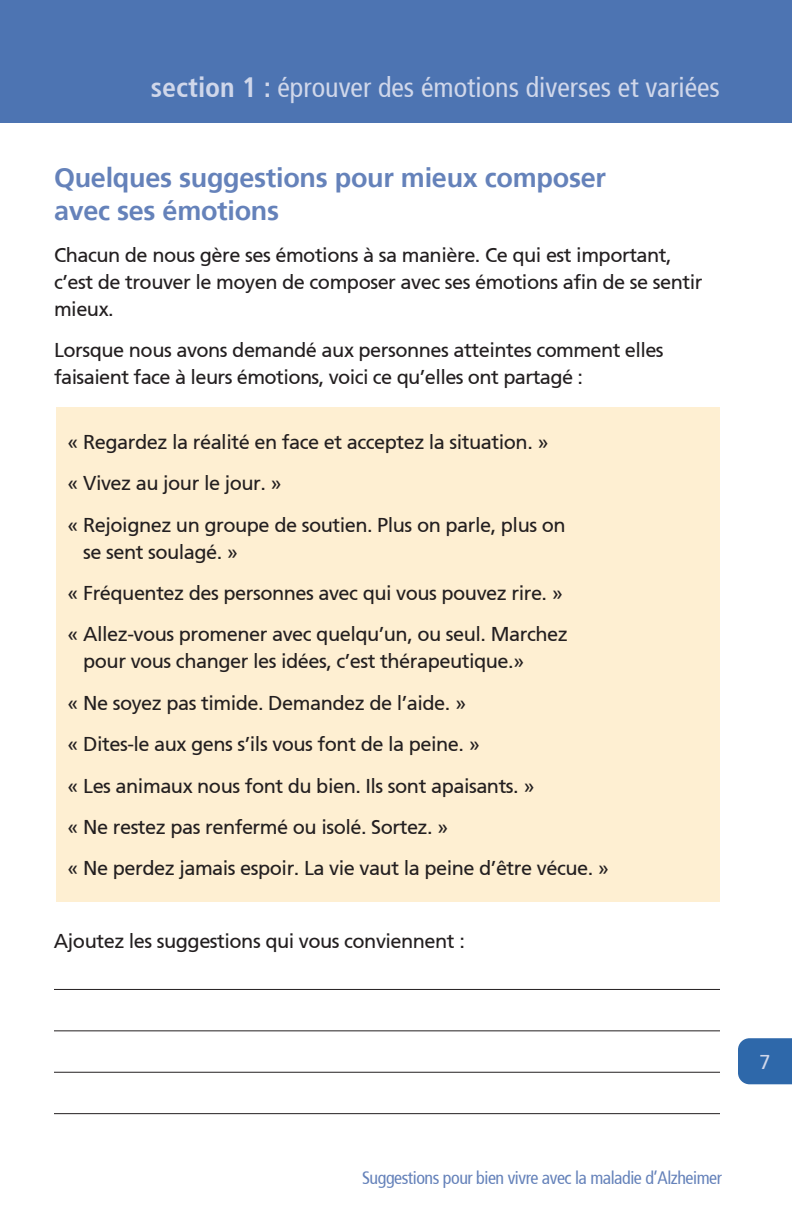
<style>
.page{position:relative;width:792px;height:1224px;background:#fff}
.page>*{position:absolute;margin:0;border:0;box-sizing:border-box;transform-origin:0 0}
.t1{font:condensed 28px "Frutiger 57";color:#d0d7ea}
.Subhead{font:700 27px/33px "Frutiger 65";letter-spacing:-.01em;color:#6582ba}
.body_text{font:20px/27px "Frutiger 55 Roman";letter-spacing:-.025em;color:#231f20}
.t2{font:20px "Frutiger 55 Roman";color:#d0d7ea}
.t3{font:condensed 18px "Frutiger 57";letter-spacing:-.025em;color:#6582ba}
.s1{font-family:"Frutiger 67";font-weight:700}
</style>
<div class="page">
<div style="left:0;top:0;width:792px;height:122px;background:#4d74b2"></div>
<div style="left:738px;top:1038px;width:54px;height:46px;background:#2e68aa"></div>
<hr style="left:54px;top:989px;width:666px;height:1px;background:#231f20">
<hr style="left:54px;top:1030px;width:666px;height:1px;background:#231f20">
<hr style="left:54px;top:1072px;width:666px;height:1px;background:#231f20">
<hr style="left:54px;top:1113px;width:666px;height:1px;background:#231f20">
<div style="left:56px;top:408px;width:664px;height:494px;background:#feefd2"></div>
<h1 class="t1" style="left:151px;top:71px;width:571px"><span class="s1">section 1 :</span> éprouver des émotions diverses et variées</h1>
<p class="Subhead" style="left:54px;top:162px;width:553px">Quelques suggestions pour mieux composer avec ses émotions</p>
<p class="body_text" style="left:54px;top:241px;width:650px">Chacun de nous gère ses émotions à sa manière. Ce qui est important, c’est de trouver le moyen de composer avec ses émotions afin de se sentir mieux.</p>
<p class="body_text" style="left:54px;top:337px;width:611px">Lorsque nous avons demandé aux personnes atteintes comment elles faisaient face à leurs émotions, voici ce qu’elles ont partagé :</p>
<p class="body_text" style="left:68px;top:428px;width:483px">« Regardez la réalité en face et acceptez la situation. »</p>
<p class="body_text" style="left:68px;top:470px;width:216px">« Vivez au jour le jour. »</p>
<p class="body_text" style="left:83px;top:511px;width:484px;text-indent:-16px">« Rejoignez un groupe de soutien. Plus on parle, plus on se sent soulagé. »</p>
<p class="body_text" style="left:68px;top:580px;width:497px">« Fréquentez des personnes avec qui vous pouvez rire. »</p>
<p class="body_text" style="left:83px;top:621px;width:486px;text-indent:-16px">« Allez-vous promener avec quelqu’un, ou seul. Marchez pour vous changer les idées, c’est thérapeutique.»</p>
<p class="body_text" style="left:68px;top:689px;width:400px">« Ne soyez pas timide. Demandez de l’aide. »</p>
<p class="body_text" style="left:68px;top:731px;width:414px">« Dites-le aux gens s’ils vous font de la peine. »</p>
<p class="body_text" style="left:68px;top:772px;width:468px">« Les animaux nous font du bien. Ils sont apaisants. »</p>
<p class="body_text" style="left:68px;top:814px;width:382px">« Ne restez pas renfermé ou isolé. Sortez. »</p>
<p class="body_text" style="left:68px;top:855px;width:543px">« Ne perdez jamais espoir. La vie vaut la peine d’être vécue. »</p>
<p class="body_text" style="left:54px;top:927px;width:412px">Ajoutez les suggestions qui vous conviennent :</p>
<p class="t2" style="left:759px;top:1050px;width:13px">7</p>
<p class="t3" style="left:362px;top:1167px;width:362px">Suggestions pour bien vivre avec la maladie d’Alzheimer</p>
</div>
